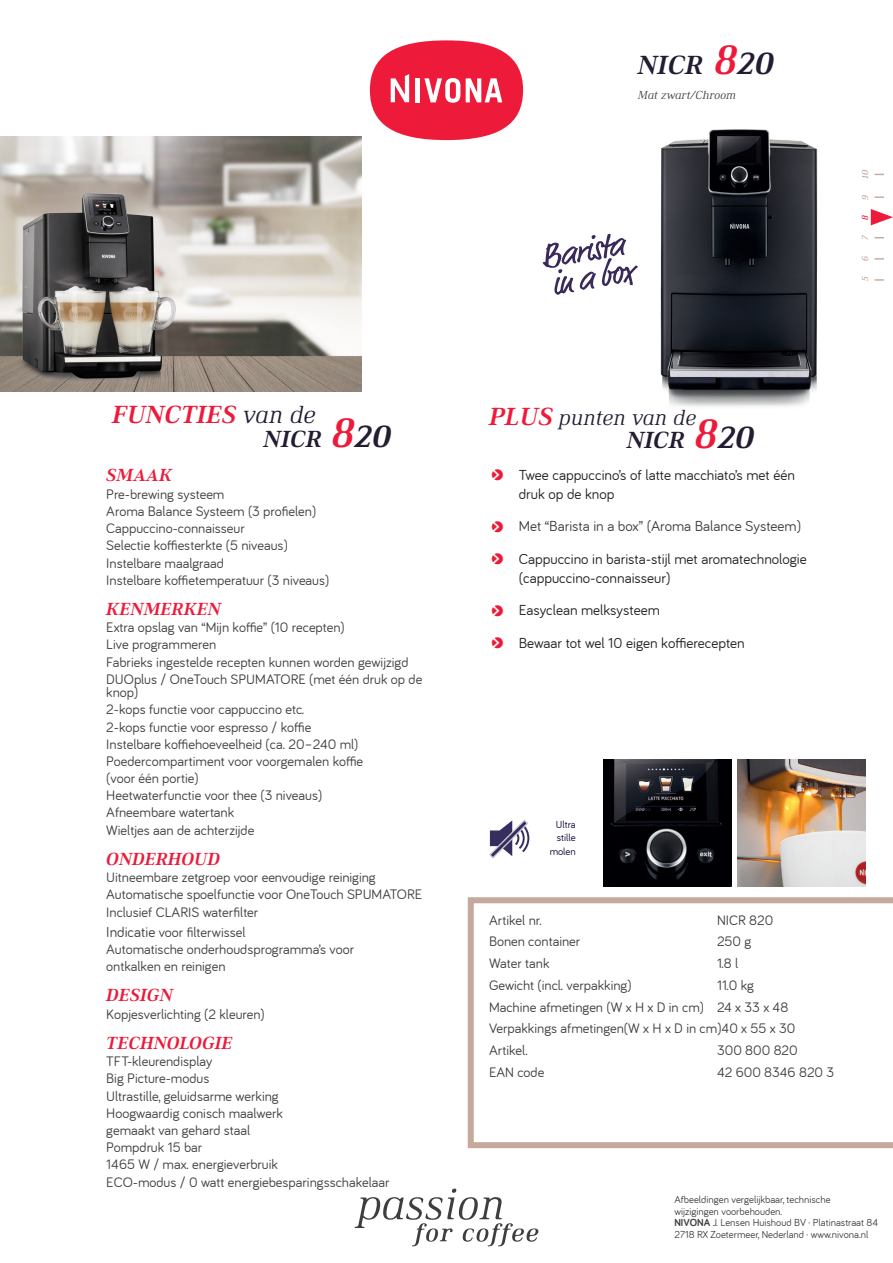
<style>
.page{position:relative;width:893px;height:1263px;background:#fff}
.page>*{position:absolute;margin:0;border:0;box-sizing:border-box;transform-origin:0 0}
._001_Prod_ANR_Bariol{font:italic 700 27px "Ethos";color:#231c32}
._5_Features{font:italic 700 25.5px "Ethos";color:#ed1a3a}
._001_Prod_ANR_Bariol-2{font:italic 700 24px "Ethos";color:#231c32}
._5_Features-2{font:italic 300 22.5px "Ethos";color:#231c32}
.StVer_03_Funktionen{font:italic 700 18px "Ethos";color:#ed1a3a}
.t1{font:15px/19.5px "Bariol";color:#231f20}
.t2{font:15px "Bariol";color:#3e3e3f}
.StVer_03_Funktionen-2{font:14.25px/13.4px "Bariol";color:#3e3e3f}
._001_Datenblatt_Tabe{font:14.25px "Bariol";color:#3e3e3f}
._005_Ethos_ital_8_10{font:italic 300 12px "Ethos";color:#3e3e3f}
.t3{font:10.5px/12px "Bariol";color:#3e3e3f}
._2_copy_head_9_12{font:10.5px "Bariol";color:#050030}
.t4{font:italic 500 9px "Ethos";color:#c5a99d}
.t5{font:italic 500 9px "Ethos";color:#ed1a3a}
.s1{font-size:42px;color:#ed1a3a}
.s2{font-size:31.5px}
.s3{font-weight:300;color:#231c32}
.s4{font-weight:700;font-size:25.5px;color:#ed1a3a}
.s5{font-size:15px}
.s6{font-weight:700}
</style>
<div class="page">
<div style="left:370px;top:40px;width:153px;height:100px;background:#ed1a3a;border-radius:50%"></div>
<svg style="left:391px;top:74px;width:18px;height:28px"></svg>
<div style="left:415px;top:78px;width:5px;height:24px;background:#fff"></div>
<svg style="left:424px;top:78px;width:36px;height:25px"></svg>
<svg style="left:466px;top:78px;width:36px;height:24px"></svg>
<svg style="left:355px;top:1188px;width:184px;height:58px"></svg>
<img style="left:738px;top:759px;width:127px;height:128px">
<img style="left:604px;top:759px;width:127px;height:128px">
<img style="left:660px;top:129px;width:224px;height:278px">
<svg style="left:489px;top:819px;width:41px;height:40px"></svg>
<svg style="left:468px;top:897px;width:425px;height:251px"></svg>
<svg style="left:874px;top:196px;width:10px;height:2px"></svg>
<svg style="left:874px;top:258px;width:10px;height:2px"></svg>
<svg style="left:874px;top:279px;width:10px;height:2px"></svg>
<svg style="left:871px;top:209px;width:22px;height:16px"></svg>
<svg style="left:543px;top:234px;width:95px;height:61px"></svg>
<img style="left:0;top:136px;width:361px;height:255px">
<p class="_001_Prod_ANR_Bariol" style="left:638px;top:49px;width:138px">NICR <span class="s1">8</span><span class="s2">20</span></p>
<p class="_005_Ethos_ital_8_10" style="left:638px;top:88px;width:100px">Mat zwart/Chroom</p>
<p class="t4" style="left:860px;top:179px;width:11px;rotate:-90deg">10</p>
<p class="t4" style="left:860px;top:200px;width:7px;rotate:-90deg">9</p>
<p class="t5" style="left:860px;top:220px;width:6px;rotate:-90deg">8</p>
<p class="t4" style="left:860px;top:240px;width:7px;rotate:-90deg">7</p>
<p class="t4" style="left:860px;top:261px;width:7px;rotate:-90deg">6</p>
<p class="t4" style="left:860px;top:281px;width:6px;rotate:-90deg">5</p>
<p class="_5_Features" style="left:112px;top:399px;width:205px">FUNCTIES <span class="s3">van de</span></p>
<p class="_001_Prod_ANR_Bariol-2" style="left:264px;top:424px;width:129px">NICR <span class="s1">8</span><span class="s2">20</span></p>
<p class="_5_Features-2" style="left:489px;top:405px;width:209px"><span class="s4">PLUS</span> punten van de</p>
<p class="_001_Prod_ANR_Bariol-2" style="left:627px;top:425px;width:129px">NICR <span class="s1">8</span><span class="s2">20</span></p>
<p class="StVer_03_Funktionen" style="left:106px;top:464px;width:68px">SMAAK</p>
<p class="StVer_03_Funktionen-2" style="left:106px;top:487px;width:120px">Pre-brewing systeem</p>
<p class="StVer_03_Funktionen-2" style="left:106px;top:505px;width:211px">Aroma Balance Systeem (3 profielen)</p>
<p class="StVer_03_Funktionen-2" style="left:106px;top:522px;width:140px">Cappuccino-connaisseur</p>
<p class="StVer_03_Funktionen-2" style="left:106px;top:539px;width:183px">Selectie koffiesterkte (5 niveaus)</p>
<p class="StVer_03_Funktionen-2" style="left:106px;top:556px;width:119px">Instelbare maalgraad</p>
<p class="StVer_03_Funktionen-2" style="left:106px;top:573px;width:225px">Instelbare koffietemperatuur (3 niveaus)</p>
<p class="StVer_03_Funktionen" style="left:106px;top:598px;width:116px">KENMERKEN</p>
<p class="StVer_03_Funktionen-2" style="left:106px;top:621px;width:240px">Extra opslag van “Mijn koffie” (10 recepten)</p>
<p class="StVer_03_Funktionen-2" style="left:106px;top:638px;width:111px">Live programmeren</p>
<p class="StVer_03_Funktionen-2" style="left:106px;top:655px;width:304px">Fabrieks ingestelde recepten kunnen worden gewijzigd</p>
<p class="StVer_03_Funktionen-2" style="left:106px;top:672px;width:318px">DUOplus / OneTouch SPUMATORE (met één druk op de knop)</p>
<p class="StVer_03_Funktionen-2" style="left:106px;top:703px;width:199px">2-kops functie voor cappuccino etc.</p>
<p class="StVer_03_Funktionen-2" style="left:106px;top:720px;width:207px">2-kops functie voor espresso / koffie</p>
<p class="StVer_03_Funktionen-2" style="left:106px;top:737px;width:254px">Instelbare koffiehoeveelheid (ca. 20–240 ml)</p>
<p class="StVer_03_Funktionen-2" style="left:106px;top:754px;width:258px">Poedercompartiment voor voorgemalen koffie</p>
<p class="StVer_03_Funktionen-2" style="left:106px;top:772px;width:94px">(voor één portie)</p>
<p class="StVer_03_Funktionen-2" style="left:106px;top:789px;width:218px">Heetwaterfunctie voor thee (3 niveaus)</p>
<p class="StVer_03_Funktionen-2" style="left:106px;top:806px;width:129px">Afneembare watertank</p>
<p class="StVer_03_Funktionen-2" style="left:106px;top:823px;width:150px">Wieltjes aan de achterzijde</p>
<p class="StVer_03_Funktionen" style="left:106px;top:848px;width:115px">ONDERHOUD</p>
<p class="StVer_03_Funktionen-2" style="left:106px;top:871px;width:271px">Uitneembare zetgroep voor eenvoudige reiniging</p>
<p class="StVer_03_Funktionen-2" style="left:106px;top:888px;width:317px">Automatische spoelfunctie voor OneTouch SPUMATORE</p>
<p class="StVer_03_Funktionen-2" style="left:106px;top:905px;width:154px">Inclusief CLARIS waterfilter</p>
<p class="StVer_03_Funktionen-2" style="left:106px;top:925px;width:141px"><span class="s5">Indicatie</span> voor filterwissel</p>
<p class="StVer_03_Funktionen-2" style="left:106px;top:942px;width:249px">Automatische onderhoudsprogramma’s voor</p>
<p class="StVer_03_Funktionen-2" style="left:106px;top:960px;width:121px">ontkalken en reinigen</p>
<p class="StVer_03_Funktionen" style="left:106px;top:984px;width:68px">DESIGN</p>
<p class="StVer_03_Funktionen-2" style="left:106px;top:1007px;width:160px">Kopjesverlichting (2 kleuren)</p>
<p class="StVer_03_Funktionen" style="left:106px;top:1032px;width:128px">TECHNOLOGIE</p>
<p class="StVer_03_Funktionen-2" style="left:106px;top:1055px;width:108px">TFT-kleurendisplay</p>
<p class="StVer_03_Funktionen-2" style="left:106px;top:1072px;width:105px">Big Picture-modus</p>
<p class="StVer_03_Funktionen-2" style="left:106px;top:1089px;width:174px">Ultrastille, geluidsarme werking</p>
<p class="StVer_03_Funktionen-2" style="left:106px;top:1106px;width:178px">Hoogwaardig conisch maalwerk</p>
<p class="StVer_03_Funktionen-2" style="left:106px;top:1123px;width:146px">gemaakt van gehard staal</p>
<p class="StVer_03_Funktionen-2" style="left:106px;top:1141px;width:97px">Pompdruk 15 bar</p>
<p class="StVer_03_Funktionen-2" style="left:106px;top:1158px;width:173px">1465 W / max. energieverbruik</p>
<p class="StVer_03_Funktionen-2" style="left:106px;top:1175px;width:285px">ECO-modus / 0 watt energiebesparingsschakelaar</p>
<p class="t1" style="left:519px;top:465px;width:278px">Twee cappuccino’s of latte macchiato’s met één druk op de knop</p>
<p class="t2" style="left:519px;top:518px;width:284px">Met “Barista in a box” (Aroma Balance Systeem)</p>
<p class="t1" style="left:519px;top:549px;width:290px">Cappuccino in barista-stijl met aromatechnologie (cappuccino-connaisseur)</p>
<p class="t1" style="left:519px;top:601px;width:143px">Easyclean melksysteem</p>
<p class="t1" style="left:519px;top:633px;width:228px">Bewaar tot wel 10 eigen koffierecepten</p>
<p class="_2_copy_head_9_12" style="left:556px;top:818px;width:21px">Ultra</p>
<p class="_2_copy_head_9_12" style="left:557px;top:832px;width:20px">stille</p>
<p class="_2_copy_head_9_12" style="left:550px;top:845px;width:28px">molen</p>
<p class="_001_Datenblatt_Tabe" style="left:489px;top:912px;width:54px">Artikel nr.</p>
<p class="_001_Datenblatt_Tabe" style="left:717px;top:912px;width:58px">NICR 820</p>
<p class="_001_Datenblatt_Tabe" style="left:489px;top:933px;width:93px">Bonen container</p>
<p class="_001_Datenblatt_Tabe" style="left:717px;top:933px;width:36px">250 g</p>
<p class="_001_Datenblatt_Tabe" style="left:489px;top:955px;width:62px">Water tank</p>
<p class="_001_Datenblatt_Tabe" style="left:717px;top:955px;width:23px">1.8 l</p>
<p class="_001_Datenblatt_Tabe" style="left:489px;top:977px;width:144px">Gewicht (incl. verpakking)</p>
<p class="_001_Datenblatt_Tabe" style="left:717px;top:977px;width:38px">11.0 kg</p>
<p class="_001_Datenblatt_Tabe" style="left:489px;top:999px;width:301px">Machine afmetingen (W x H x D in cm) 24 x 33 x 48</p>
<p class="_001_Datenblatt_Tabe" style="left:489px;top:1020px;width:308px">Verpakkings afmetingen(W x H x D in cm)40 x 55 x 30</p>
<p class="_001_Datenblatt_Tabe" style="left:489px;top:1042px;width:40px">Artikel.</p>
<p class="_001_Datenblatt_Tabe" style="left:717px;top:1042px;width:82px">300 800 820</p>
<p class="_001_Datenblatt_Tabe" style="left:489px;top:1064px;width:57px">EAN code</p>
<p class="_001_Datenblatt_Tabe" style="left:717px;top:1064px;width:119px">42 600 8346 820 3</p>
<p class="t3" style="left:674px;top:1194px;width:158px">Afbeeldingen vergelijkbaar, technische wijzigingen voorbehouden.</p>
<p class="t3" style="left:674px;top:1217px;width:205px"><span class="s6">NIVONA</span> J. Lensen Huishoud BV · Platinastraat 84<br>2718 RX Zoetermeer, Nederland · www.nivona.nl</p>
</div>
